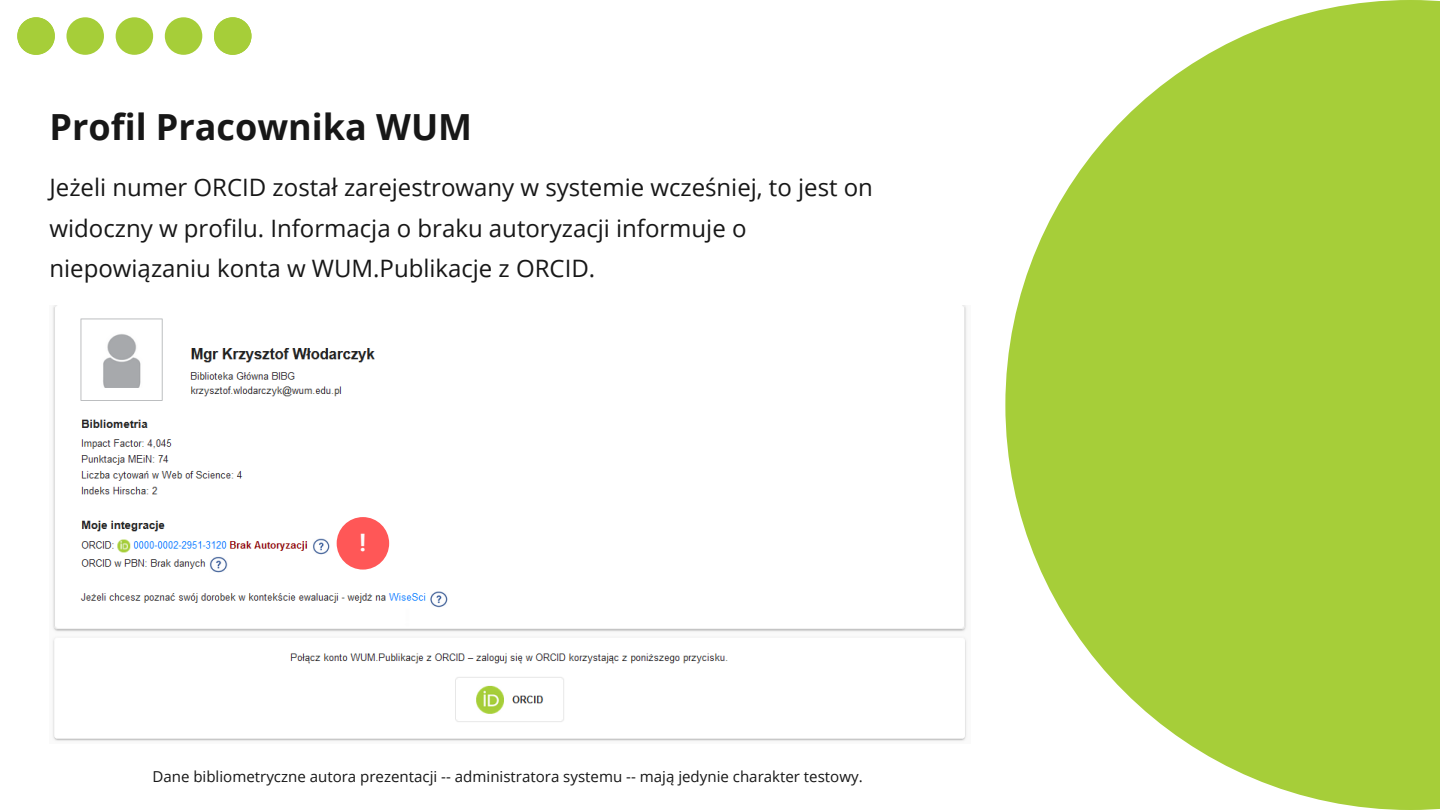
<style>
.page{position:relative;width:1440px;height:810px;background:#fff}
.page>*{position:absolute;margin:0;border:0;box-sizing:border-box;transform-origin:0 0}
.t1{font:700 36px "Open Sans";color:#171717}
.t2{font:24px/40.5px "Open Sans";color:#171717}
.t3{font:700 24px "Roboto";color:#fdfdfd}
.t4{font:15.1px "Open Sans";color:#171717}
</style>
<div class="page">
<svg style="left:1005px;top:0;width:435px;height:810px;fill:#a6ce39"></svg>
<img style="left:53px;top:306px;width:914px;height:435px">
<div style="left:17px;top:17px;width:38px;height:38px;background:#a6ce39;border-radius:50%"></div>
<div style="left:214px;top:17px;width:37px;height:38px;background:#a6ce39;border-radius:50%"></div>
<div style="left:66px;top:17px;width:38px;height:38px;background:#a6ce39;border-radius:50%"></div>
<div style="left:116px;top:17px;width:37px;height:38px;background:#a6ce39;border-radius:50%"></div>
<div style="left:165px;top:17px;width:37px;height:38px;background:#a6ce39;border-radius:50%"></div>
<div style="left:337px;top:517px;width:52px;height:53px;background:#ff5757;border-radius:50%"></div>
<p class="t1" style="left:50px;top:101px;width:424px">Profil Pracownika WUM</p>
<p class="t2" style="left:50px;top:166px;width:825px">Jeżeli numer ORCID został zarejestrowany w systemie wcześniej, to jest on widoczny w profilu. Informacja o braku autoryzacji informuje o niepowiązaniu konta w WUM.Publikacje z ORCID.</p>
<p class="t3" style="left:359px;top:529px;width:8px">!</p>
<p class="t4" style="left:152px;top:766px;width:712px">Dane bibliometryczne autora prezentacji -- administratora systemu -- mają jedynie charakter testowy.</p>
</div>
